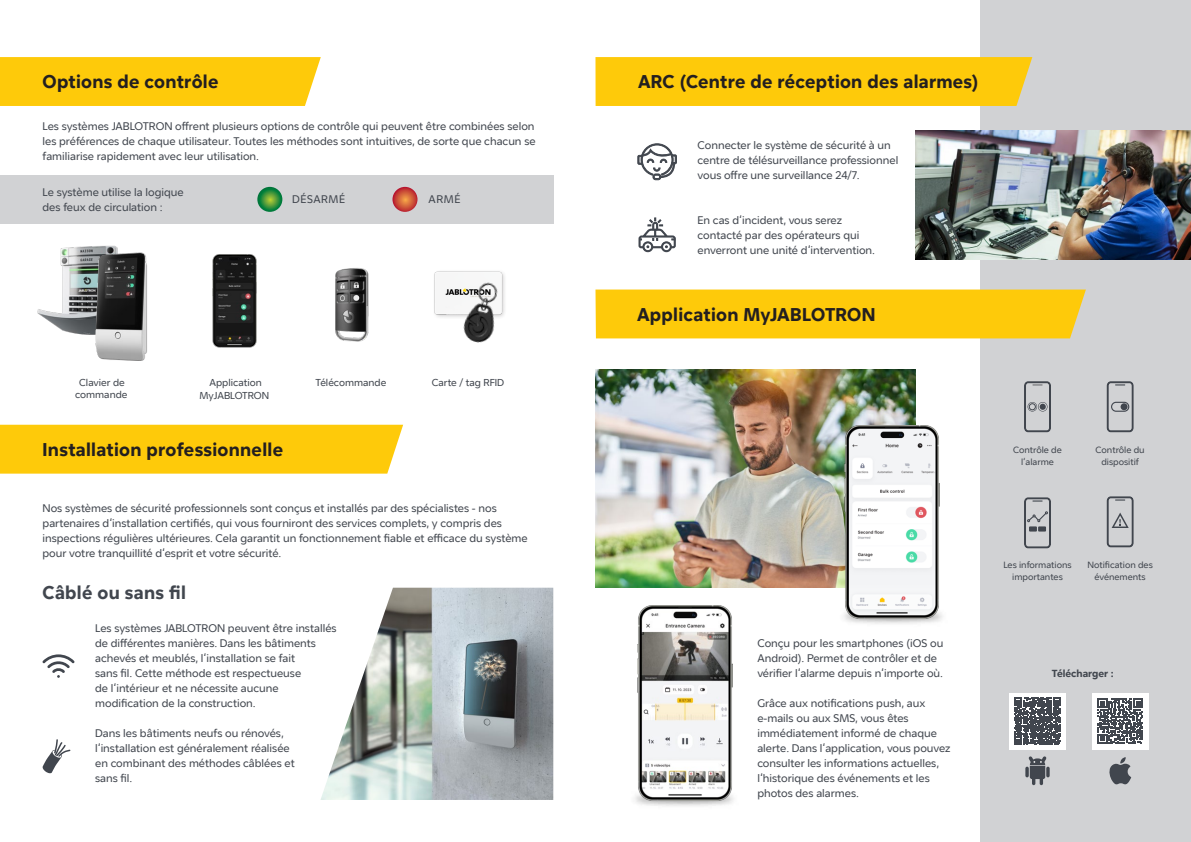
<style>
.page{position:relative;width:1191px;height:842px;background:#fff}
.page>*{position:absolute;margin:0;border:0;box-sizing:border-box;transform-origin:0 0}
.t1{font:600 18px "Jablo";letter-spacing:.015em;color:#231f20}
.t2{font:600 18px "Jablo";letter-spacing:.015em;color:#41464e}
.t3{font:11px/15px "Jablo";color:#41464e}
.t4{font:11px "Jablo";letter-spacing:.05em;color:#41464e}
.t5{font:10px/12px "Jablo";color:#41464e;text-align:center}
.t6{font:600 10px "Jablo";color:#41464e}
.t7{font:9px/12px "Jablo";color:#41464e;text-align:center}
</style>
<div class="page">
<img style="left:595px;top:369px;width:321px;height:218px">
<div style="left:980px;top:0;width:211px;height:842px;background:#d1d2d4"></div>
<img style="left:320px;top:588px;width:233px;height:212px">
<svg style="left:1106px;top:496px;width:28px;height:52px"></svg>
<svg style="left:1024px;top:497px;width:27px;height:52px"></svg>
<div style="left:1029px;top:526px;width:8px;height:6px;background:#41464e"></div>
<div style="left:1038px;top:526px;width:8px;height:6px;background:#41464e"></div>
<svg style="left:1106px;top:381px;width:28px;height:52px"></svg>
<div style="left:1120px;top:403px;width:7px;height:7px;background:#41464e;border-radius:50%"></div>
<svg style="left:1024px;top:381px;width:27px;height:52px"></svg>
<svg style="left:42px;top:739px;width:29px;height:35px"></svg>
<svg style="left:42px;top:654px;width:33px;height:24px"></svg>
<div style="left:0;top:57px;width:321px;height:49px;background:#feca0a"></div>
<div style="left:0;top:425px;width:403px;height:49px;background:#feca0a"></div>
<div style="left:0;top:175px;width:553px;height:49px;background:#d1d2d4"></div>
<svg style="left:257px;top:187px;width:25px;height:25px"></svg>
<svg style="left:392px;top:187px;width:25px;height:25px"></svg>
<div style="left:595px;top:290px;width:490px;height:48px;background:#feca0a"></div>
<div style="left:595px;top:57px;width:437px;height:49px;background:#feca0a"></div>
<svg style="left:637px;top:143px;width:40px;height:37px"></svg>
<svg style="left:638px;top:218px;width:38px;height:34px"></svg>
<img style="left:828px;top:574px;width:115px;height:50px">
<img style="left:637px;top:605px;width:95px;height:196px">
<img style="left:845px;top:426px;width:94px;height:194px">
<svg style="left:1025px;top:756px;width:24px;height:29px"></svg>
<svg style="left:1109px;top:757px;width:22px;height:27px"></svg>
<img style="left:335px;top:268px;width:34px;height:74px">
<img style="left:434px;top:271px;width:70px;height:46px">
<img style="left:458px;top:275px;width:47px;height:68px">
<img style="left:37px;top:245px;width:78px;height:89px">
<img style="left:78px;top:246px;width:69px;height:115px">
<img style="left:213px;top:255px;width:44px;height:93px">
<img style="left:916px;top:130px;width:275px;height:130px">
<div style="left:1092px;top:693px;width:56px;height:56px;background:#fff"></div>
<svg style="left:1097px;top:698px;width:46px;height:46px"></svg>
<div style="left:1009px;top:693px;width:56px;height:56px;background:#fff"></div>
<svg style="left:1014px;top:698px;width:47px;height:47px;background:#5c6067"></svg>
<h1 class="t1" style="left:43px;top:71px;width:177px">Options de contrôle</h1>
<p class="t3" style="left:43px;top:118px;width:494px;text-align:justify">Les systèmes JABLOTRON offrent plusieurs options de contrôle qui peuvent être combinées selon les préférences de chaque utilisateur. Toutes les méthodes sont intuitives, de sorte que chacun se familiarise rapidement avec leur utilisation.</p>
<p class="t3" style="left:43px;top:184px;width:143px">Le système utilise la logique des feux de circulation :</p>
<p class="t3" style="left:428px;top:192px;width:33px">ARMÉ</p>
<p class="t4" style="left:292px;top:193px;width:54px">DÉSARMÉ</p>
<p class="t5" style="left:75px;top:377px;width:54px">Clavier de commande</p>
<p class="t5" style="left:200px;top:376px;width:71px;line-height:13px">Application<br>MyJABLOTRON</p>
<p class="t5" style="left:315px;top:377px;width:72px">Télécommande</p>
<p class="t5" style="left:432px;top:377px;width:74px">Carte / tag RFID</p>
<h1 class="t1" style="left:43px;top:438px;width:242px">Installation professionnelle</h1>
<p class="t3" style="left:43px;top:501px;width:487px">Nos systèmes de sécurité professionnels sont conçus et installés par des spécialistes - nos partenaires d‘installation certifiés, qui vous fourniront des services complets, y compris des inspections régulières ultérieures. Cela garantit un fonctionnement fiable et efficace du système pour votre tranquillité d‘esprit et votre sécurité.</p>
<h1 class="t2" style="left:43px;top:581px;width:145px">Câblé ou sans fil</h1>
<p class="t3" style="left:95px;top:620px;width:243px">Les systèmes JABLOTRON peuvent être installés de différentes manières. Dans les bâtiments achevés et meublés, l‘installation se fait<br>sans fil. Cette méthode est respectueuse<br>de l‘intérieur et ne nécessite aucune modification de la construction.</p>
<p class="t3" style="left:95px;top:725px;width:201px">Dans les bâtiments neufs ou rénovés, l‘installation est généralement réalisée en combinant des méthodes câblées et sans fil.</p>
<h1 class="t1" style="left:638px;top:71px;width:342px">ARC (Centre de réception des alarmes)</h1>
<p class="t3" style="left:697px;top:138px;width:202px">Connecter le système de sécurité à un centre de télésurveillance professionnel vous offre une surveillance 24/7.</p>
<p class="t3" style="left:697px;top:213px;width:179px">En cas d‘incident, vous serez contacté par des opérateurs qui enverront une unité d‘intervention.</p>
<h1 class="t1" style="left:637px;top:303px;width:240px">Application MyJABLOTRON</h1>
<p class="t3" style="left:757px;top:636px;width:187px">Conçu pour les smartphones (iOS ou<br>Android). Permet de contrôler et de vérifier l‘alarme depuis n‘importe où.</p>
<p class="t3" style="left:757px;top:696px;width:195px">Grâce aux notifications push, aux e-mails ou aux SMS, vous êtes immédiatement informé de chaque alerte. Dans l‘application, vous pouvez consulter les informations actuelles, l‘historique des événements et les photos des alarmes.</p>
<p class="t7" style="left:1013px;top:444px;width:50px">Contrôle de l‘alarme</p>
<p class="t7" style="left:1095px;top:444px;width:51px">Contrôle du dispositif</p>
<p class="t7" style="left:1003px;top:559px;width:70px">Les informations importantes</p>
<p class="t7" style="left:1087px;top:559px;width:67px">Notification des événements</p>
<p class="t6" style="left:1052px;top:668px;width:63px">Télécharger :</p>
</div>
